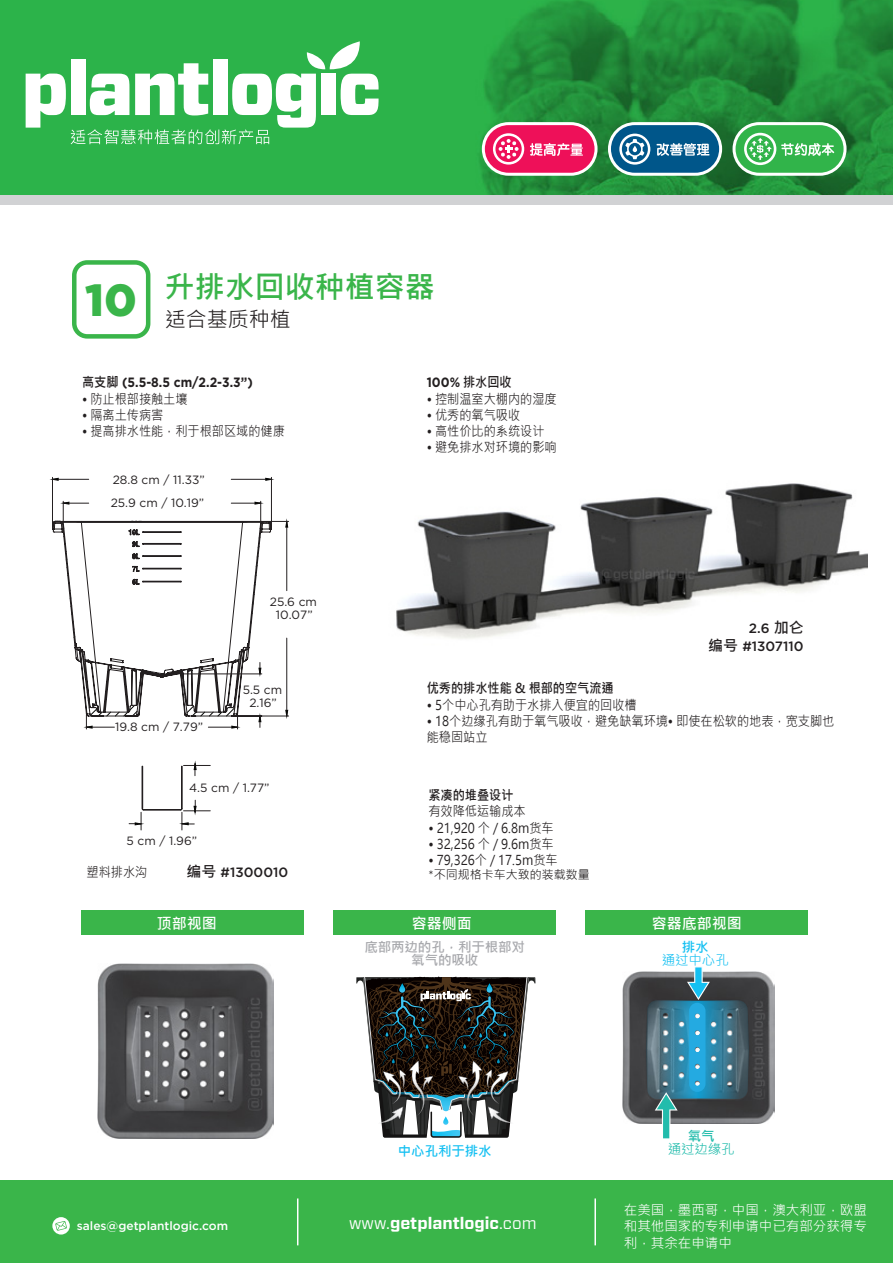
<style>
.page{position:relative;width:893px;height:1263px;background:#fff}
.page>*{position:absolute;margin:0;border:0;box-sizing:border-box;transform-origin:0 0}
.t1{font:900 45px "Gotham";color:#3ab54a}
.t2{font:30px "Microsoft Jheng Hei UI Bold";color:#3ab54a}
.t3{font:21px "Microsoft Jheng Hei UI Regular";color:#231f20}
.t4{font:700 16.5px "Vitesse Sans";color:#fff}
.t5{font:15px "Microsoft Jheng Hei UI Bold";color:#fff}
.t6{font:13.5px/16.2px "Microsoft Jheng Hei UI Regular";color:#231f20;scale:.9 1}
.t7{font:13.5px/16.2px "Microsoft Jheng Hei UI Regular";color:#fff;text-align:justify}
.t8{font:700 13.5px "Gotham";color:#231f20;scale:.9 1}
.t9{font:500 13.5px/18px "Gotham";color:#231f20;text-align:right}
.t10{font:13.5px "Microsoft Jheng Hei UI Bold";color:#231f20;scale:.9 1}
.t11{font:13.5px/13.5px "Microsoft Jheng Hei UI Bold";letter-spacing:-.01em;color:#a8a9ad;text-align:center}
.t12{font:13.5px "Microsoft Jheng Hei UI Bold";letter-spacing:-.01em;color:#15c0f2}
.t13{font:13.5px "Microsoft Jheng Hei UI Regular";letter-spacing:-.01em;color:#22bcac}
.t14{font:13.5px "Microsoft Jheng Hei UI Regular";letter-spacing:-.01em;color:#15c0f2}
.t15{font:13.5px "Microsoft Jheng Hei UI Bold";color:#22bcac}
.t16{font:12px/13px "Gotham";color:#231f20;text-align:center}
.t17{font:500 12px "Gotham";color:#fff}
.t18{font:12px "Microsoft Jheng Hei UI Regular";color:#231f20}
.s1{font-family:"Microsoft Jheng Hei UI Bold";font-weight:400}
.s2{font-family:"Microsoft Jheng Hei UI Bold";font-weight:400;font-size:15px}
.s3{font-family:"Gotham"}
.s4{font-weight:400}
</style>
<div class="page">
<img style="left:622px;top:971px;width:152px;height:152px">
<img style="left:98px;top:963px;width:175px;height:175px">
<div style="left:333px;top:911px;width:223px;height:24px;background:#3ab54a"></div>
<div style="left:586px;top:911px;width:222px;height:24px;background:#3ab54a"></div>
<div style="left:81px;top:911px;width:223px;height:24px;background:#3ab54a"></div>
<svg style="left:356px;top:976px;width:180px;height:162px"></svg>
<svg style="left:646px;top:967px;width:103px;height:172px;background:#588291"></svg>
<div style="left:72px;top:260px;width:78px;height:79px;border:4px solid #3ab54a;border-radius:13px"></div>
<div style="left:0;top:86px;width:893px;height:118px;background:#d1d2d4"></div>
<img style="left:0;top:0;width:893px;height:195px">
<svg style="left:26px;top:41px;width:353px;height:103px;background:#78ce8b"></svg>
<div style="left:608px;top:122px;width:114px;height:54px;background:#00568a;border:3px solid #fff;border-radius:25px"></div>
<svg style="left:657px;top:143px;width:52px;height:13px"></svg>
<svg style="left:619px;top:134px;width:31px;height:31px"></svg>
<div style="left:482px;top:122px;width:115px;height:54px;background:#ee1059;border:3px solid #fff;border-radius:25px"></div>
<svg style="left:530px;top:143px;width:53px;height:13px"></svg>
<svg style="left:493px;top:133px;width:31px;height:32px"></svg>
<svg style="left:732px;top:122px;width:114px;height:54px;background:#6ec77f"></svg>
<svg style="left:744px;top:133px;width:90px;height:32px;background:#60c573"></svg>
<div style="left:0;top:1180px;width:893px;height:83px;background:#3ab54a"></div>
<div style="left:52px;top:1217px;width:18px;height:17px;background:#fff;border-radius:50%"></div>
<svg style="left:55px;top:1221px;width:12px;height:10px"></svg>
<hr style="left:594px;top:1198px;width:2px;height:47px;background:#fff">
<hr style="left:297px;top:1198px;width:1px;height:47px;background:#fff">
<img style="left:396px;top:483px;width:471px;height:156px">
<hr style="left:52px;top:477px;width:1px;height:51px;background:#231f20">
<hr style="left:271px;top:477px;width:1px;height:51px;background:#231f20">
<svg style="left:52px;top:501px;width:237px;height:228px"></svg>
<svg style="left:129px;top:763px;width:81px;height:67px"></svg>
<h1 class="t1" style="left:85px;top:269px;width:53px">10</h1>
<h2 class="t2" style="left:165px;top:268px;width:272px">升排水回收种植容器</h2>
<h3 class="t3" style="left:165px;top:306px;width:127px">适合基质种植</h3>
<p class="t8" style="left:82px;top:374px;width:191px"><span class="s1">高支脚</span> (5.5-8.5 cm/2.2-3.3”)</p>
<p class="t6" style="left:82px;top:390px;width:119px">• 防止根部接触土壤</p>
<p class="t6" style="left:82px;top:407px;width:92px">• 隔离土传病害</p>
<p class="t6" style="left:82px;top:423px;width:227px">• 提高排水性能，利于根部区域的健康</p>
<p class="t16" style="left:111px;top:468px;width:96px;line-height:23.1px;text-align:left">28.8 cm / 11.33”<br>25.9 cm / 10.19”</p>
<p class="t16" style="left:115px;top:720px;width:90px">19.8 cm / 7.79”</p>
<p class="t16" style="left:270px;top:595px;width:49px">25.6 cm<br>10.07”</p>
<p class="t16" style="left:243px;top:683px;width:41px">5.5 cm<br>2.16”</p>
<p class="t16" style="left:189px;top:781px;width:82px">4.5 cm / 1.77”</p>
<p class="t16" style="left:127px;top:834px;width:72px">5 cm / 1.96”</p>
<p class="t6" style="left:87px;top:863px;width:69px">塑料排水沟</p>
<p class="t9" style="left:187px;top:862px;width:103px"><span class="s2">编号</span> #1300010</p>
<p class="t8" style="left:427px;top:374px;width:96px">100% <span class="s1">排水回收</span></p>
<p class="t6" style="left:427px;top:390px;width:146px">• 控制温室大棚内的湿度</p>
<p class="t6" style="left:427px;top:407px;width:105px">• 优秀的氧气吸收</p>
<p class="t6" style="left:427px;top:423px;width:132px">• 高性价比的系统设计</p>
<p class="t6" style="left:427px;top:439px;width:146px">• 避免排水对环境的影响</p>
<p class="t9" style="left:708px;top:619px;width:97px">2.6 <span class="s2">加仑<br>编号</span> #1307110</p>
<p class="t10" style="left:427px;top:680px;width:209px">优秀的排水性能 &amp; 根部的空气流通</p>
<p class="t6" style="left:427px;top:697px;width:235px">• 5个中心孔有助于水排入便宜的回收槽</p>
<p class="t6" style="left:427px;top:713px;width:454px">• 18个边缘孔有助于氧气吸收，避免缺氧环境• 即使在松软的地表，宽支脚也能稳固站立</p>
<p class="t10" style="left:428px;top:787px;width:96px">紧凑的堆叠设计</p>
<p class="t6" style="left:428px;top:803px;width:109px">有效降低运输成本</p>
<p class="t6" style="left:428px;top:820px;width:141px">• 21,920 个 / 6.8m货车</p>
<p class="t6" style="left:428px;top:836px;width:141px">• 32,256 个 / 9.6m货车</p>
<p class="t6" style="left:428px;top:852px;width:145px">• 79,326个 / 17.5m货车</p>
<p class="t18" style="left:428px;top:867px;width:163px"><span class="s3">*</span>不同规格卡车大致的装载数量</p>
<p class="t5" style="left:157px;top:914px;width:61px">顶部视图</p>
<p class="t5" style="left:412px;top:914px;width:61px">容器侧面</p>
<p class="t5" style="left:652px;top:914px;width:91px">容器底部视图</p>
<p class="t11" style="left:364px;top:940px;width:162px">底部两边的孔，利于根部对氧气的吸收</p>
<p class="t12" style="left:682px;top:938px;width:28px">排水</p>
<p class="t14" style="left:662px;top:952px;width:69px">通过中心孔</p>
<p class="t12" style="left:398px;top:1142px;width:95px">中心孔利于排水</p>
<p class="t17" style="left:77px;top:1218px;width:153px">sales@getplantlogic.com</p>
<p class="t4" style="left:349px;top:1212px;width:189px"><span class="s4">www.</span>getplantlogic<span class="s4">.com</span></p>
<p class="t15" style="left:688px;top:1127px;width:28px">氧气</p>
<p class="t13" style="left:668px;top:1141px;width:69px">通过边缘孔</p>
<p class="t7" style="left:624px;top:1202px;width:244px">在美国，墨西哥，中国，澳大利亚，欧盟和其他国家的专利申请中已有部分获得专利，其余在申请中</p>
</div>
